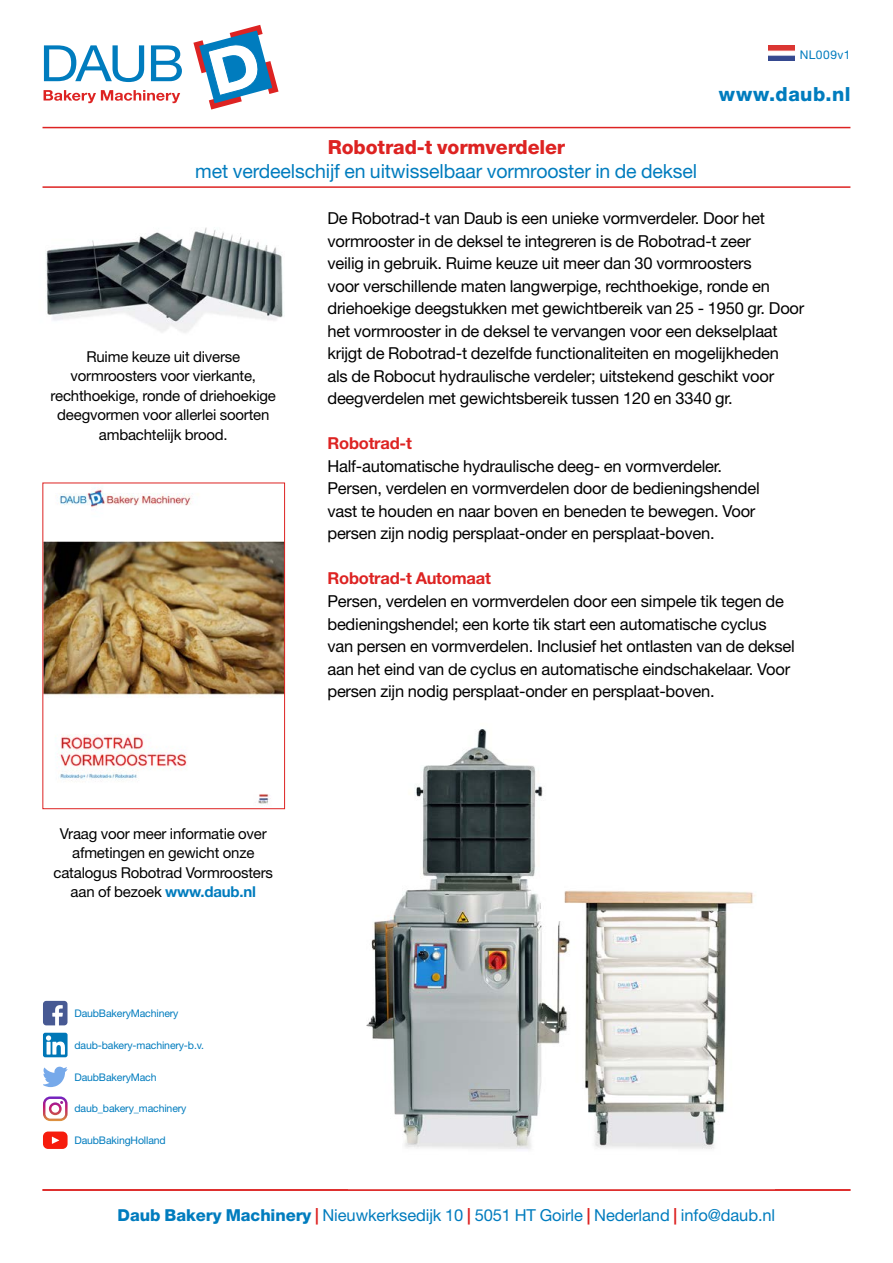
<style>
.page{position:relative;width:893px;height:1263px;background:#fff}
.page>*{position:absolute;margin:0;border:0;box-sizing:border-box;transform-origin:0 0}
.t1{font:19.5px "Helvetica Neue LT Std";letter-spacing:-.005em;color:#007cbe}
.t2{font:800 19.5px "Helvetica Neue LT Std";letter-spacing:-.005em;color:#dd2322}
.t3{font:800 19.5px "Helvetica Neue LT Std";letter-spacing:.02em;color:#007cbe}
.t4{font:16.5px/22.5px "Helvetica Neue LT Std";letter-spacing:-.015em;color:#000}
.t5{font:16.5px "Helvetica Neue LT Std";letter-spacing:-.005em;color:#007cbe}
.t6{font:700 16.5px "Helvetica Neue LT Std";letter-spacing:-.015em;color:#dd2322}
.t7{font:15px/19.5px "Helvetica Neue LT Std";letter-spacing:-.015em;color:#000;text-align:center}
.t8{font:12px "Helvetica Neue LT Std";letter-spacing:.035em;color:#007cbe}
.t9{font:10.5px "Helvetica Neue LT Std";letter-spacing:-.015em;color:#007cbe}
.s1{font-weight:700;color:#007cbe}
.s2{font-weight:800}
.s3{font-weight:700;color:#dd2322}
</style>
<div class="page">
<img style="left:46px;top:227px;width:237px;height:106px">
<img style="left:366px;top:729px;width:390px;height:420px">
<svg style="left:43px;top:1001px;width:25px;height:24px"></svg>
<svg style="left:43px;top:1033px;width:25px;height:24px"></svg>
<svg style="left:43px;top:1067px;width:25px;height:20px"></svg>
<svg style="left:43px;top:1131px;width:25px;height:18px"></svg>
<svg style="left:43px;top:1096px;width:25px;height:25px"></svg>
<svg style="left:193px;top:25px;width:86px;height:85px"></svg>
<svg style="left:44px;top:45px;width:138px;height:37px"></svg>
<svg style="left:44px;top:90px;width:136px;height:13px"></svg>
<hr style="left:43px;top:1189px;width:807px;height:2px;background:#dd2322">
<hr style="left:43px;top:127px;width:807px;height:1px;background:#dd2322">
<hr style="left:43px;top:186px;width:807px;height:2px;background:#dd2322">
<img style="left:42px;top:482px;width:243px;height:327px">
<img style="left:769px;top:45px;width:25px;height:16px">
<p class="t8" style="left:800px;top:47px;width:52px">NL009v1</p>
<p class="t2" style="left:328px;top:135px;width:239px">Robotrad-t vormverdeler</p>
<p class="t1" style="left:195px;top:159px;width:503px">met verdeelschijf en uitwisselbaar vormrooster in de deksel</p>
<p class="t3" style="left:719px;top:82px;width:133px">www.daub.nl</p>
<p class="t7" style="left:51px;top:346px;width:227px">Ruime keuze uit diverse vormroosters voor vierkante, rechthoekige, ronde of driehoekige deegvormen voor allerlei soorten ambachtelijk brood.</p>
<p class="t7" style="left:54px;top:824px;width:221px">Vraag voor meer informatie over afmetingen en gewicht onze catalogus Robotrad Vormroosters aan of bezoek <span class="s1">www.daub.nl</span></p>
<p class="t9" style="left:74px;top:1007px;width:106px">DaubBakeryMachinery</p>
<p class="t9" style="left:74px;top:1039px;width:131px">daub-bakery-machinery-b.v.</p>
<p class="t9" style="left:74px;top:1071px;width:84px">DaubBakeryMach</p>
<p class="t9" style="left:74px;top:1102px;width:114px">daub_bakery_machinery</p>
<p class="t9" style="left:74px;top:1134px;width:93px">DaubBakingHolland</p>
<p class="t4" style="left:327px;top:207px;width:478px">De Robotrad-t van Daub is een unieke vormverdeler. Door het vormrooster in de deksel te integreren is de Robotrad-t zeer<br>veilig in gebruik. Ruime keuze uit meer dan 30 vormroosters<br>voor verschillende maten langwerpige, rechthoekige, ronde en driehoekige deegstukken met gewichtbereik van 25 - 1950 gr. Door het vormrooster in de deksel te vervangen voor een dekselplaat krijgt de Robotrad-t dezelfde functionaliteiten en mogelijkheden<br>als de Robocut hydraulische verdeler; uitstekend geschikt voor deegverdelen met gewichtsbereik tussen 120 en 3340 gr.</p>
<p class="t6" style="left:327px;top:433px;width:86px">Robotrad-t</p>
<p class="t4" style="left:327px;top:455px;width:434px">Half-automatische hydraulische deeg- en vormverdeler.<br>Persen, verdelen en vormverdelen door de bedieningshendel vast te houden en naar boven en beneden te bewegen. Voor persen zijn nodig persplaat-onder en persplaat-boven.</p>
<p class="t6" style="left:327px;top:568px;width:165px">Robotrad-t Automaat</p>
<p class="t4" style="left:327px;top:590px;width:469px">Persen, verdelen en vormverdelen door een simpele tik tegen de bedieningshendel; een korte tik start een automatische cyclus van persen en vormverdelen. Inclusief het ontlasten van de deksel aan het eind van de cyclus en automatische eindschakelaar. Voor persen zijn nodig persplaat-onder en persplaat-boven.</p>
<p class="t5" style="left:118px;top:1205px;width:659px"><span class="s2">Daub Bakery Machinery</span> <span class="s3">|</span> Nieuwkerksedijk 10 <span class="s3">|</span> 5051 HT Goirle <span class="s3">|</span> Nederland <span class="s3">|</span> info@daub.nl</p>
</div>
